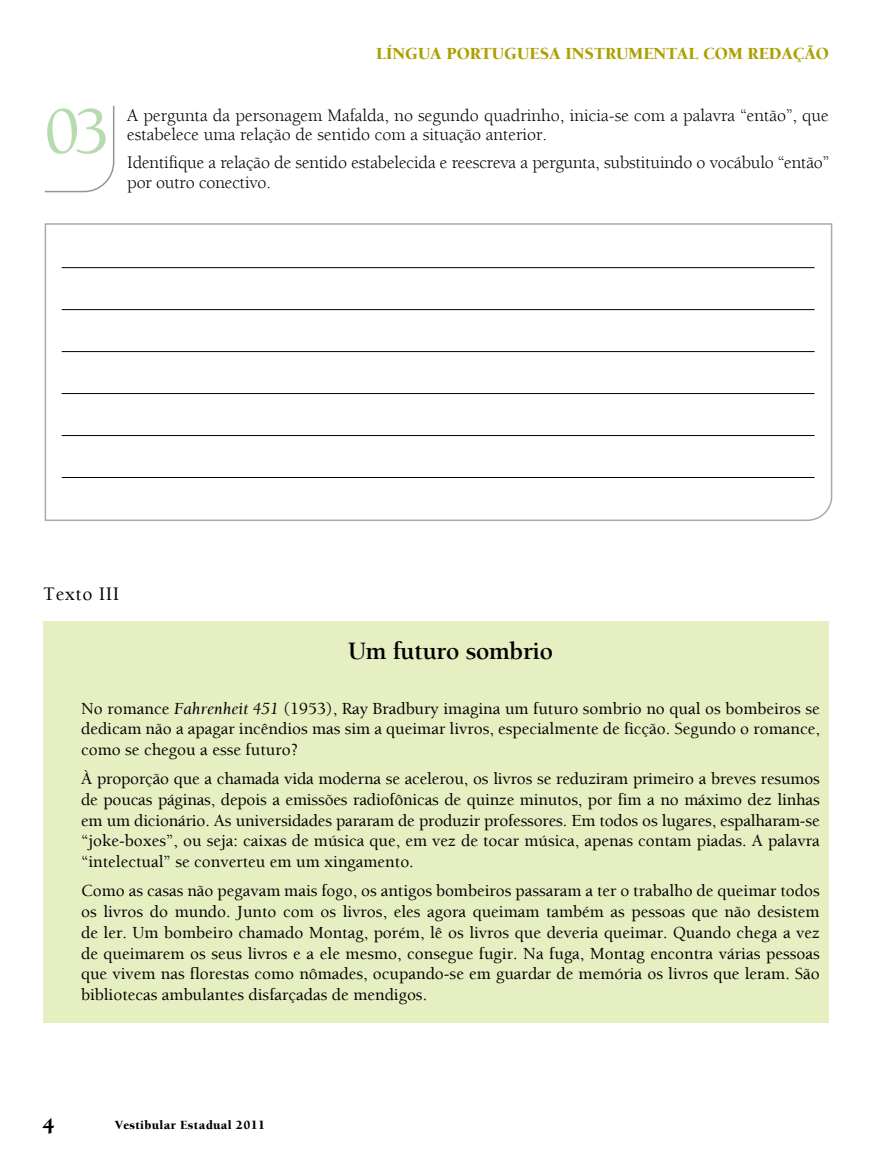
<style>
.page{position:relative;width:872px;height:1170px;background:#fff}
.page>*{position:absolute;margin:0;border:0;box-sizing:border-box;transform-origin:0 0}
.t1{font:500 67.5px "Berkeley";color:#b5dbae}
.t2{font:700 25.5px "Berkeley";letter-spacing:-.01em;color:#000}
.t3{font:900 22.5px "Berkeley";color:#000}
.t4{font:500 19.5px "Berkeley";letter-spacing:.03em;color:#000}
.t5{font:18px/19.5px "Berkeley";color:#000}
.t6{font:500 17.25px/20.7px "Berkeley";color:#000;text-align:justify}
.t7{font:900 17.25px "Berkeley";color:#aba000}
.t8{font:900 12.75px "Berkeley";letter-spacing:.025em;color:#000}
.s1{font-weight:400;font-style:italic}
</style>
<div class="page">
<svg style="left:44px;top:105px;width:71px;height:88px"></svg>
<div style="left:43px;top:621px;width:785px;height:401px;background:#e6efc1"></div>
<svg style="left:44px;top:223px;width:789px;height:298px"></svg>
<hr style="left:62px;top:267px;width:752px;height:1px;background:#000">
<hr style="left:62px;top:309px;width:752px;height:1px;background:#000">
<hr style="left:62px;top:351px;width:752px;height:1px;background:#000">
<hr style="left:62px;top:393px;width:752px;height:1px;background:#000">
<hr style="left:62px;top:435px;width:752px;height:1px;background:#000">
<hr style="left:62px;top:477px;width:752px;height:1px;background:#000">
<h1 class="t1" style="left:45px;top:96px;width:67px">03</h1>
<p class="t7" style="left:376px;top:44px;width:454px">LÍNGUA PORTUGUESA INSTRUMENTAL COM REDAÇÃO</p>
<p class="t5" style="left:127px;top:105px;width:703px">A pergunta da personagem Mafalda, no segundo quadrinho, inicia-se com a palavra “então”, que estabelece uma relação de sentido com a situação anterior.</p>
<p class="t5" style="left:127px;top:153px;width:703px">Identifique a relação de sentido estabelecida e reescreva a pergunta, substituindo o vocábulo “então” por outro conectivo.</p>
<p class="t4" style="left:43px;top:583px;width:78px">Texto III</p>
<h2 class="t2" style="left:348px;top:637px;width:207px">Um futuro sombrio</h2>
<p class="t6" style="left:81px;top:698px;width:740px">No romance <span class="s1">Fahrenheit 451</span> (1953), Ray Bradbury imagina um futuro sombrio no qual os bombeiros se dedicam não a apagar incêndios mas sim a queimar livros, especialmente de ficção. Segundo o romance, como se chegou a esse futuro?</p>
<p class="t6" style="left:81px;top:768px;width:740px">À proporção que a chamada vida moderna se acelerou, os livros se reduziram primeiro a breves resumos de poucas páginas, depois a emissões radiofônicas de quinze minutos, por fim a no máximo dez linhas em um dicionário. As universidades pararam de produzir professores. Em todos os lugares, espalharam-se “joke-boxes”, ou seja: caixas de música que, em vez de tocar música, apenas contam piadas. A palavra “intelectual” se converteu em um xingamento.</p>
<p class="t6" style="left:81px;top:880px;width:740px">Como as casas não pegavam mais fogo, os antigos bombeiros passaram a ter o trabalho de queimar todos os livros do mundo. Junto com os livros, eles agora queimam também as pessoas que não desistem de ler. Um bombeiro chamado Montag, porém, lê os livros que deveria queimar. Quando chega a vez de queimarem os seus livros e a ele mesmo, consegue fugir. Na fuga, Montag encontra várias pessoas que vivem nas florestas como nômades, ocupando-se em guardar de memória os livros que leram. São bibliotecas ambulantes disfarçadas de mendigos.</p>
<h3 class="t3" style="left:43px;top:1113px;width:14px">4</h3>
<p class="t8" style="left:115px;top:1118px;width:152px">VESTIBULAR ESTADUAL 2011</p>
</div>
